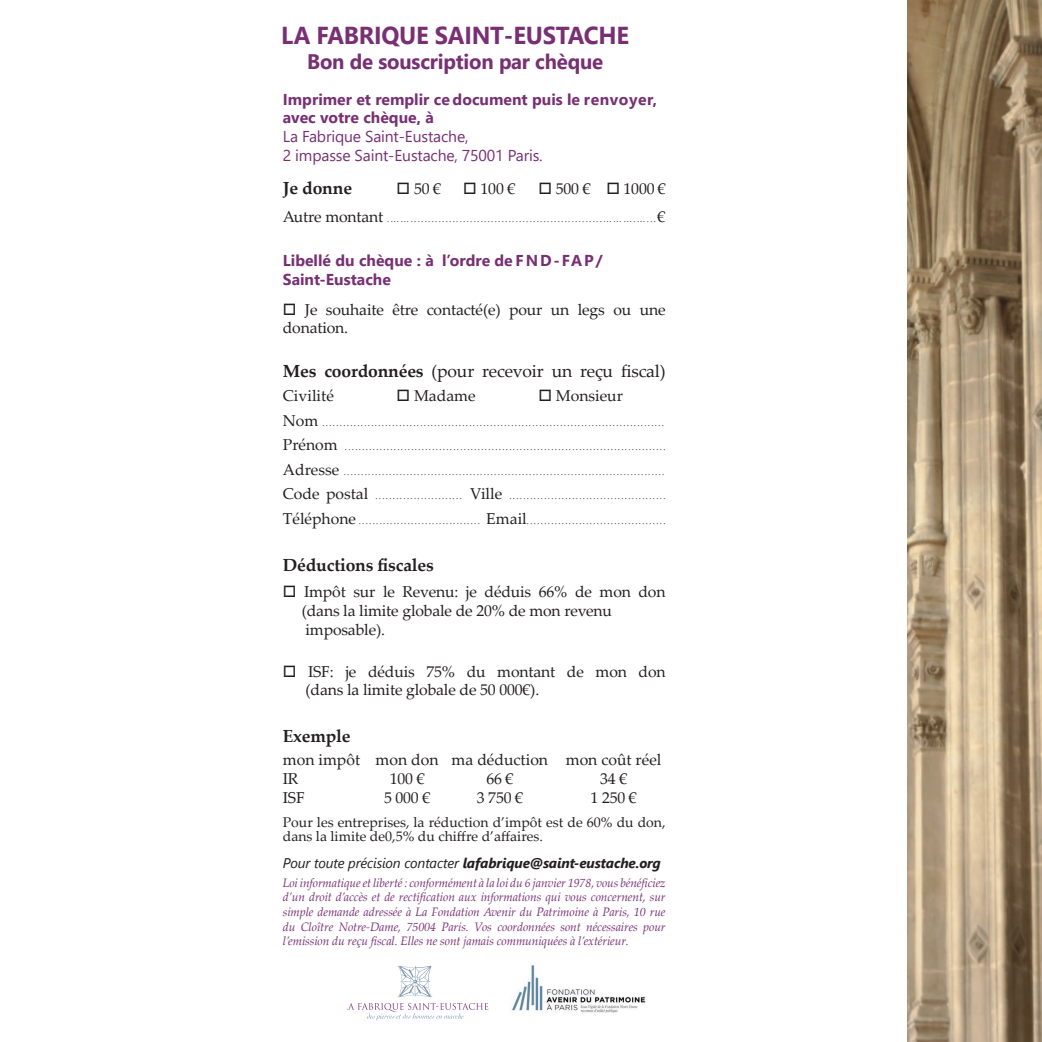
<style>
.page{position:relative;width:1042px;height:1042px;background:#fff}
.page>*{position:absolute;margin:0;border:0;box-sizing:border-box;transform-origin:0 0}
.t1{font:700 24.5px "Segoe UI";letter-spacing:-.01em;color:#782f74}
.t2{font:700 21px "Segoe UI";letter-spacing:-.01em;color:#782f74}
.t3{font:17.5px "Palatino Linotype";letter-spacing:-.01em;color:#231f20}
.t4{font:700 17.5px "Palatino Linotype";letter-spacing:-.01em;color:#231f20}
.t5{font:15.75px/18.9px "Palatino Linotype";letter-spacing:-.01em;color:#231f20}
.t6{font:700 15.75px/18.9px "Segoe UI";color:#782f74}
.t7{font:15.75px/18.9px "Segoe UI";letter-spacing:-.01em;color:#782f74}
.t8{font:14px/14px "Palatino Linotype";color:#231f20}
.t9{font:italic 700 14px "Segoe UI";letter-spacing:-.01em;color:#231f20}
.t10{font:italic 12.25px/14.7px "Palatino Linotype";letter-spacing:-.01em;color:#782f74;text-align:justify}
.t11{font:8.75px "Palatino Linotype";color:#231f20}
.s1{font-size:15.75px}
.s2{font-weight:700}
.s3{font-weight:400}
</style>
<div class="page">
<img style="left:908px;top:0;width:134px;height:1042px">
<svg style="left:398px;top:966px;width:34px;height:31px"></svg>
<svg style="left:347px;top:1003px;width:141px;height:17px"></svg>
<img style="left:511px;top:965px;width:135px;height:48px">
<h1 class="t1" style="left:281px;top:16px;width:349px">LA FABRIQUE SAINT-EUSTACHE</h1>
<h2 class="t2" style="left:307px;top:44px;width:298px">Bon de souscription par chèque</h2>
<h3 class="t6" style="left:283px;top:89px;width:376px">Imprimer et remplir ce document puis le renvoyer, avec votre chèque, à</h3>
<h3 class="t7" style="left:283px;top:127px;width:261px">La Fabrique Saint-Eustache,<br>2 impasse Saint-Eustache, 75001 Paris.</h3>
<h3 class="t4" style="left:283px;top:176px;width:71px">Je donne</h3>
<h3 class="t5" style="left:397px;top:179px;width:46px">□ 50 €</h3>
<h3 class="t5" style="left:463px;top:179px;width:54px">□ 100 €</h3>
<h3 class="t5" style="left:538px;top:179px;width:129px">□ 500 € □ 1000 €</h3>
<p class="t11" style="left:283px;top:213px;width:384px"><span class="s1">Autre montant</span> .…….......................................................……….…...<span class="s1">€</span></p>
<h3 class="t6" style="left:283px;top:251px;width:321px">Libellé du chèque : à l’ordre de FND-FAP/<br>Saint-Eustache</h3>
<h3 class="t5" style="left:283px;top:299px;width:384px">□ Je souhaite être contacté(e) pour un legs ou une donation.</h3>
<h3 class="t3" style="left:283px;top:358px;width:384px"><span class="s2">Mes coordonnées</span> (pour recevoir un reçu fiscal)</h3>
<h3 class="t5" style="left:283px;top:386px;width:53px">Civilité</h3>
<h3 class="t5" style="left:397px;top:386px;width:81px">□ Madame</h3>
<h3 class="t5" style="left:538px;top:386px;width:86px">□ Monsieur</h3>
<p class="t11" style="left:283px;top:417px;width:383px"><span class="s1">Nom</span> ..................................................................................................</p>
<p class="t11" style="left:283px;top:441px;width:384px"><span class="s1">Prénom</span> ............................................................................................</p>
<p class="t11" style="left:283px;top:466px;width:383px"><span class="s1">Adresse</span> ............................................................................................</p>
<p class="t11" style="left:283px;top:490px;width:384px"><span class="s1">Code postal</span> ......................... <span class="s1">Ville</span> .............................................</p>
<p class="t11" style="left:283px;top:515px;width:384px"><span class="s1">Téléphone</span> ................................... <span class="s1">Email</span>........................................</p>
<h3 class="t4" style="left:283px;top:552px;width:153px">Déductions fiscales</h3>
<h3 class="t5" style="left:302px;top:582px;width:365px;text-indent:-19px">□ Impôt sur le Revenu: je déduis 66% de mon don (dans la limite globale de 20% de mon revenu imposable).</h3>
<h3 class="t5" style="left:305px;top:661px;width:362px;text-indent:-23px">□ ISF: je déduis 75% du montant de mon don (dans la limite globale de 50 000€).</h3>
<h3 class="t4" style="left:283px;top:724px;width:69px">Exemple</h3>
<h3 class="t5" style="left:283px;top:749px;width:380px">mon impôt mon don ma déduction mon coût réel<br>IR</h3>
<h3 class="t5" style="left:390px;top:768px;width:36px">100 €</h3>
<h3 class="t5" style="left:486px;top:768px;width:29px">66 €</h3>
<h3 class="t5" style="left:600px;top:768px;width:29px">34 €</h3>
<h3 class="t5" style="left:283px;top:787px;width:24px">ISF</h3>
<h3 class="t5" style="left:384px;top:787px;width:48px">5 000 €</h3>
<h3 class="t5" style="left:477px;top:787px;width:48px">3 750 €</h3>
<h3 class="t5" style="left:590px;top:787px;width:48px">1 250 €</h3>
<h3 class="t8" style="left:283px;top:815px;width:384px">Pour les entreprises, la réduction d’impôt est de 60% du don, dans la limite de0,5% du chiffre d’affaires.</h3>
<h3 class="t9" style="left:283px;top:852px;width:379px"><span class="s3">Pour toute précision contacter</span> lafabrique@saint-eustache.org</h3>
<p class="t10" style="left:283px;top:874px;width:384px">Loi informatique et liberté : conformément à la loi du 6 janvier 1978, vous bénéficiez d’un droit d’accès et de rectification aux informations qui vous concernent, sur simple demande adressée à La Fondation Avenir du Patrimoine à Paris, 10 rue du Cloître Notre-Dame, 75004 Paris. Vos coordonnées sont nécessaires pour l’emission du reçu fiscal. Elles ne sont jamais communiquées à l’extérieur.</p>
</div>
